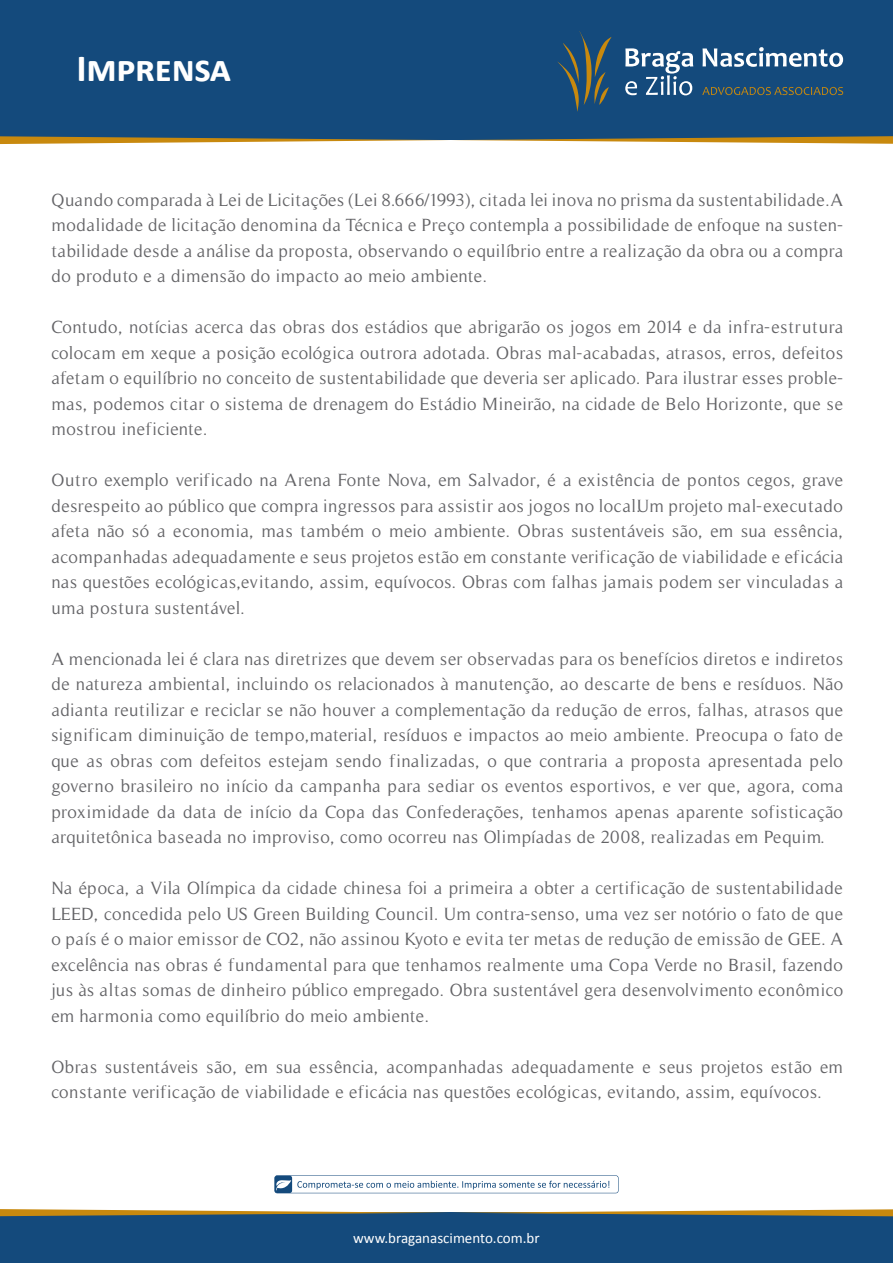
<style>
.page{position:relative;width:893px;height:1263px;background:#fff}
.page>*{position:absolute;margin:0;border:0;box-sizing:border-box;transform-origin:0 0}
.t1{font:700 38.7px "Calibri";letter-spacing:-.01em;color:#fff}
.t2{font:18px/25.5px "Timeless";letter-spacing:.03em;color:#636366;text-align:justify}
.t3{font:15px "Calibri";color:#fff}
</style>
<div class="page">
<div style="left:0;top:0;width:893px;height:140px;background:#144a7c"></div>
<div style="left:0;top:1213px;width:893px;height:50px;background:#144a7c"></div>
<svg style="left:0;top:136px;width:893px;height:8px"></svg>
<svg style="left:0;top:1209px;width:893px;height:7px"></svg>
<svg style="left:703px;top:47px;width:140px;height:20px"></svg>
<svg style="left:625px;top:48px;width:68px;height:47px"></svg>
<svg style="left:702px;top:87px;width:141px;height:8px"></svg>
<svg style="left:557px;top:31px;width:55px;height:81px"></svg>
<svg style="left:274px;top:1175px;width:344px;height:18px"></svg>
<h1 class="t1" style="left:77px;top:43px;width:156px">Imprensa</h1>
<p class="t2" style="left:51px;top:187px;width:793px">Quando comparada à Lei de Licitações (Lei 8.666/1993), citada lei inova no prisma da sustentabilidade.A modalidade de licitação denomina da Técnica e Preço contempla a possibilidade de enfoque na susten&shy;tabilidade desde a análise da proposta, observando o equilíbrio entre a realização da obra ou a compra do produto e a dimensão do impacto ao meio ambiente.</p>
<p class="t2" style="left:51px;top:315px;width:793px">Contudo, notícias acerca das obras dos estádios que abrigarão os jogos em 2014 e da infra-estrutura colocam em xeque a posição ecológica outrora adotada. Obras mal-acabadas, atrasos, erros, defeitos afetam o equilíbrio no conceito de sustentabilidade que deveria ser aplicado. Para ilustrar esses proble&shy;mas, podemos citar o sistema de drenagem do Estádio Mineirão, na cidade de Belo Horizonte, que se mostrou ineficiente.</p>
<p class="t2" style="left:51px;top:468px;width:793px">Outro exemplo verificado na Arena Fonte Nova, em Salvador, é a existência de pontos cegos, grave desrespeito ao público que compra ingressos para assistir aos jogos no local.Um projeto mal-executado afeta não só a economia, mas também o meio ambiente. Obras sustentáveis são, em sua essência, acompanhadas adequadamente e seus projetos estão em constante verificação de viabilidade e eficácia nas questões ecológicas,evitando, assim, equívocos. Obras com falhas jamais podem ser vinculadas a uma postura sustentável.</p>
<p class="t2" style="left:51px;top:646px;width:793px">A mencionada lei é clara nas diretrizes que devem ser observadas para os benefícios diretos e indiretos de natureza ambiental, incluindo os relacionados à manutenção, ao descarte de bens e resíduos. Não adianta reutilizar e reciclar se não houver a complementação da redução de erros, falhas, atrasos que significam diminuição de tempo,material, resíduos e impactos ao meio ambiente. Preocupa o fato de que as obras com defeitos estejam sendo finalizadas, o que contraria a proposta apresentada pelo governo brasileiro no início da campanha para sediar os eventos esportivos, e ver que, agora, coma proximidade da data de início da Copa das Confederações, tenhamos apenas aparente sofisticação arquitetônica baseada no improviso, como ocorreu nas Olimpíadas de 2008, realizadas em Pequim.</p>
<p class="t2" style="left:51px;top:876px;width:793px">Na época, a Vila Olímpica da cidade chinesa foi a primeira a obter a certificação de sustentabilidade LEED, concedida pelo US Green Building Council. Um contra-senso, uma vez ser notório o fato de que o país é o maior emissor de CO2, não assinou Kyoto e evita ter metas de redução de emissão de GEE. A excelência nas obras é fundamental para que tenhamos realmente uma Copa Verde no Brasil, fazendo jus às altas somas de dinheiro público empregado. Obra sustentável gera desenvolvimento econômico em harmonia como equilíbrio do meio ambiente.</p>
<p class="t2" style="left:51px;top:1054px;width:793px">Obras sustentáveis são, em sua essência, acompanhadas adequadamente e seus projetos estão em constante verificação de viabilidade e eficácia nas questões ecológicas, evitando, assim, equívocos.</p>
<p class="t3" style="left:353px;top:1229px;width:188px">www.braganascimento.com.br</p>
</div>
